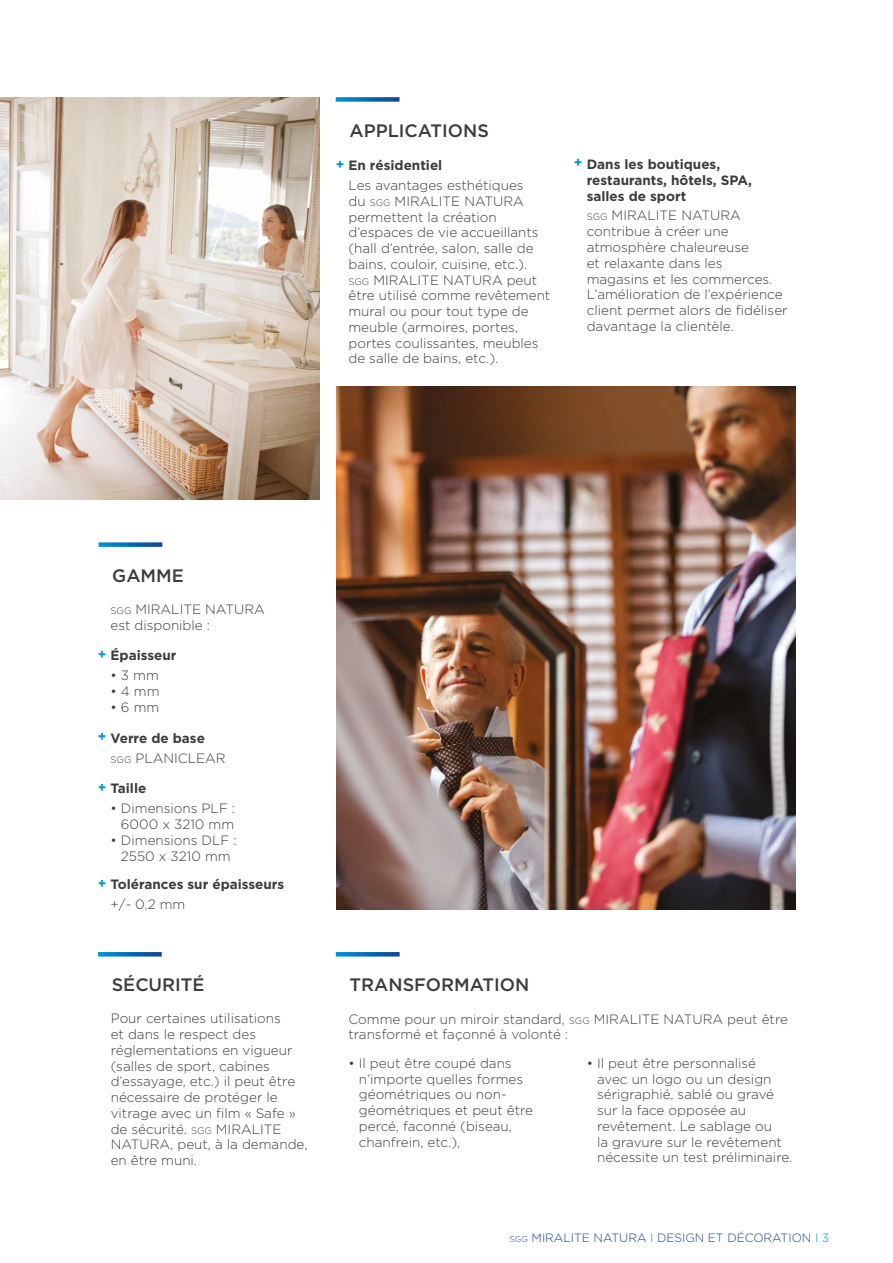
<style>
.page{position:relative;width:893px;height:1263px;background:#fff}
.page>*{position:absolute;margin:0;border:0;box-sizing:border-box;transform-origin:0 0}
.t1{font:500 18px "Gotham";color:#3c3c3b}
.t2{font:300 13.5px/15.8px "Gotham";color:#3c3c3b}
.t3{font:700 13.5px/15.8px "Gotham";color:#3c3c3b}
.t4{font:300 12px "Gotham";color:#17428b}
.s1{font-weight:700;color:#0095d4}
.s2{font-weight:700}
.s3{font-size:9.45px}
.s4{color:#0095d4}
.s5{font-weight:300;font-size:9.45px}
.s6{font-weight:300}
.s7{font-size:8.4px}
</style>
<div class="page">
<svg style="left:336px;top:97px;width:63px;height:5px"></svg>
<img style="left:336px;top:386px;width:459px;height:523px">
<img style="left:0;top:97px;width:319px;height:403px">
<svg style="left:99px;top:542px;width:63px;height:5px"></svg>
<svg style="left:98px;top:952px;width:64px;height:4px"></svg>
<svg style="left:336px;top:952px;width:64px;height:4px"></svg>
<h1 class="t1" style="left:349px;top:118px;width:141px">APPLICATIONS</h1>
<p class="t2" style="left:348px;top:155px;width:177px;line-height:20px;text-indent:-13px"><span class="s1">+</span> <span class="s2">En résidentiel<br></span>Les avantages esthétiques</p>
<p class="t2" style="left:348px;top:193px;width:203px">du <span class="s3">SGG</span> MIRALITE NATURA permettent la création d’espaces de vie accueillants (hall d’entrée, salon, salle de bains, couloir, cuisine, etc.).<br><span class="s3">SGG</span> MIRALITE NATURA peut être utilisé comme revêtement mural ou pour tout type de meuble (armoires, portes, portes coulissantes, meubles de salle de bains, etc.).</p>
<p class="t3" style="left:587px;top:156px;width:167px;text-indent:-13px"><span class="s4">+</span> Dans les boutiques, restaurants, hôtels, SPA, salles de sport</p>
<p class="t2" style="left:587px;top:207px;width:202px"><span class="s3">SGG</span> MIRALITE NATURA contribue à créer une atmosphère chaleureuse<br>et relaxante dans les magasins et les commerces.<br>L’amélioration de l’expérience client permet alors de fidéliser davantage la clientèle.</p>
<h1 class="t1" style="left:112px;top:564px;width:73px">GAMME</h1>
<p class="t2" style="left:111px;top:601px;width:156px"><span class="s3">SGG</span> MIRALITE NATURA est disponible :</p>
<p class="t3" style="left:98px;top:648px;width:80px"><span class="s4">+</span> Épaisseur</p>
<p class="t2" style="left:111px;top:667px;width:50px">• 3 mm</p>
<p class="t2" style="left:111px;top:683px;width:51px">• 4 mm</p>
<p class="t2" style="left:111px;top:699px;width:50px">• 6 mm</p>
<p class="t3" style="left:111px;top:728px;width:117px;line-height:20px;text-indent:-13px"><span class="s4">+</span> Verre de base<br><span class="s5">SGG</span> <span class="s6">PLANICLEAR</span></p>
<p class="t3" style="left:98px;top:781px;width:50px"><span class="s4">+</span> Taille</p>
<p class="t2" style="left:111px;top:800px;width:126px;text-align:right">• Dimensions PLF :<br>6000 x 3210 mm</p>
<p class="t2" style="left:111px;top:832px;width:128px;text-align:center">• Dimensions DLF :<br>2550 x 3210 mm</p>
<p class="t3" style="left:111px;top:874px;width:175px;line-height:20px;text-indent:-13px"><span class="s4">+</span> Tolérances sur épaisseurs <span class="s6">+/- 0,2 mm</span></p>
<h1 class="t1" style="left:112px;top:973px;width:94px">SÉCURITÉ</h1>
<h1 class="t1" style="left:350px;top:973px;width:181px">TRANSFORMATION</h1>
<p class="t2" style="left:348px;top:1010px;width:441px">Comme pour un miroir standard, <span class="s3">SGG</span> MIRALITE NATURA peut être transformé et façonné à volonté :</p>
<p class="t2" style="left:359px;top:1055px;width:176px;text-indent:-10px">• Il peut être coupé dans n’importe quelles formes géométriques ou non&shy;géométriques et peut être percé, faconné (biseau, chanfrein, etc.),</p>
<p class="t2" style="left:597px;top:1055px;width:197px;text-indent:-10px">• Il peut être personnalisé<br>avec un logo ou un design sérigraphié, sablé ou gravé sur la face opposée au revêtement. Le sablage ou<br>la gravure sur le revêtement nécessite un test préliminaire.</p>
<p class="t2" style="left:111px;top:1010px;width:198px">Pour certaines utilisations<br>et dans le respect des réglementations en vigueur (salles de sport, cabines d’essayage, etc.) il peut être nécessaire de protéger le vitrage avec un film « Safe » de sécurité. <span class="s3">SGG</span> MIRALITE<br>NATURA, peut, à la demande, en être muni.</p>
<p class="t4" style="left:509px;top:1230px;width:321px"><span class="s7">SGG</span> MIRALITE NATURA <span class="s4">I</span> DESIGN ET DÉCORATION <span class="s4">I 3</span></p>
</div>
